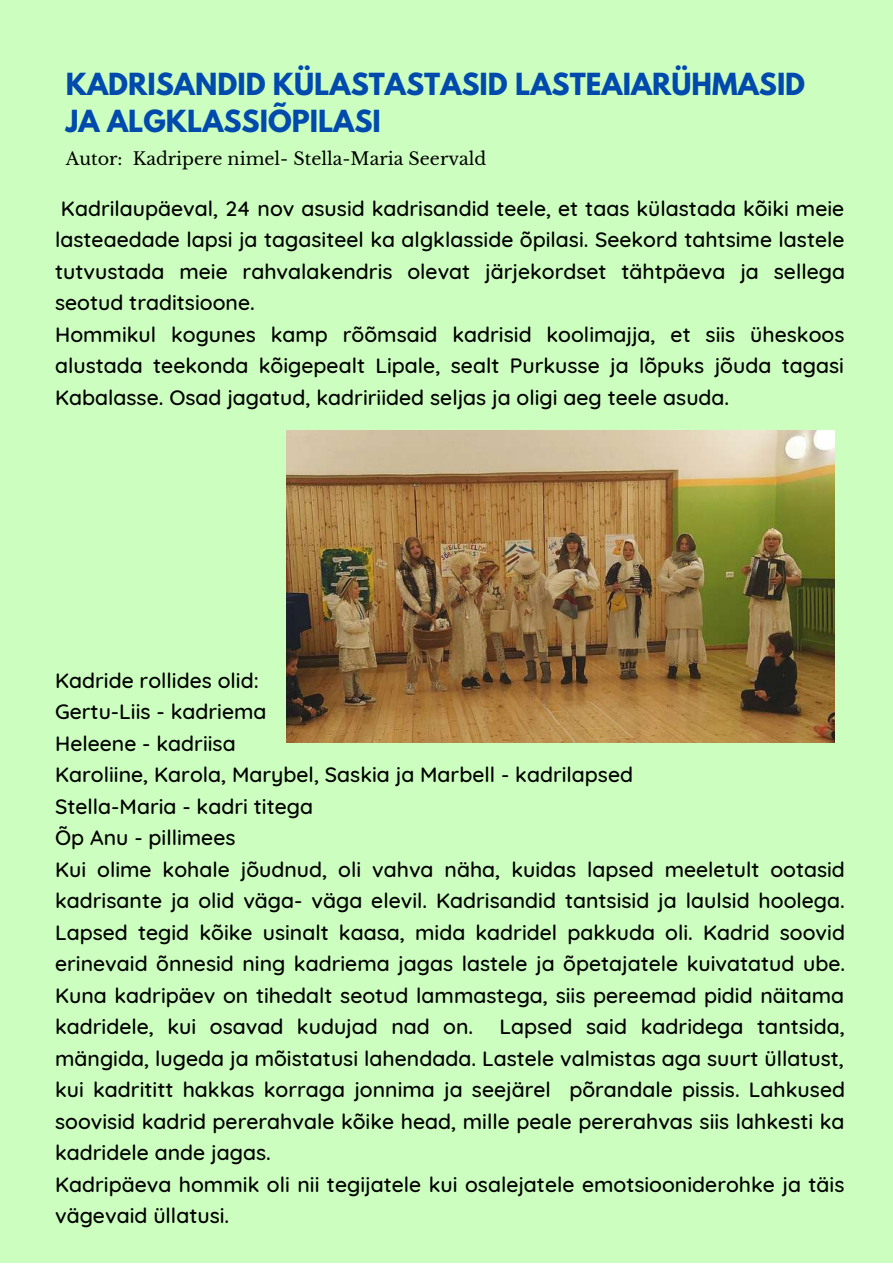
<style>
.page{position:relative;width:893px;height:1264px;background:#fff}
.page>*{position:absolute;margin:0;border:0;box-sizing:border-box;transform-origin:0 0}
.t1{font:700 27px/37px "League Spartan";color:#004aad}
.t2{font:500 21.15px/31.5px "Quicksand";color:#000}
.t3{font:17.55px "Libre Baskerville";color:#000}
</style>
<div class="page">
<div style="left:0;top:0;width:892px;height:1262px;background:#ccffbf"></div>
<img style="left:286px;top:431px;width:548px;height:311px">
<p class="t1" style="left:66px;top:69px;width:740px">KADRISANDID KÜLASTASTASID LASTEAIARÜHMASID<br>JA ALGKLASSIÕPILASI</p>
<p class="t3" style="left:66px;top:148px;width:422px">Autor: Kadripere nimel- Stella-Maria Seervald</p>
<p class="t2" style="left:55px;top:192px;width:791px">Kadrilaupäeval, 24 nov asusid kadrisandid teele, et taas külastada kõiki meie lasteaedade lapsi ja tagasiteel ka algklasside õpilasi. Seekord tahtsime lastele tutvustada meie rahvalakendris olevat järjekordset tähtpäeva ja sellega seotud traditsioone.<br>Hommikul kogunes kamp rõõmsaid kadrisid koolimajja, et siis üheskoos alustada teekonda kõigepealt Lipale, sealt Purkusse ja lõpuks jõuda tagasi Kabalasse. Osad jagatud, kadririided seljas ja oligi aeg teele asuda.</p>
<p class="t2" style="left:55px;top:664px;width:791px">Kadride rollides olid:<br>Gertu-Liis - kadriema<br>Heleene - kadriisa<br>Karoliine, Karola, Marybel, Saskia ja Marbell - kadrilapsed<br>Stella-Maria - kadri titega<br>Õp Anu - pillimees<br>Kui olime kohale jõudnud, oli vahva näha, kuidas lapsed meeletult ootasid kadrisante ja olid väga- väga elevil. Kadrisandid tantsisid ja laulsid hoolega.<br>Lapsed tegid kõike usinalt kaasa, mida kadridel pakkuda oli. Kadrid soovid erinevaid õnnesid ning kadriema jagas lastele ja õpetajatele kuivatatud ube.<br>Kuna kadripäev on tihedalt seotud lammastega, siis pereemad pidid näitama kadridele, kui osavad kudujad nad on. Lapsed said kadridega tantsida, mängida, lugeda ja mõistatusi lahendada. Lastele valmistas aga suurt üllatust, kui kadrititt hakkas korraga jonnima ja seejärel põrandale pissis. Lahkused soovisid kadrid pererahvale kõike head, mille peale pererahvas siis lahkesti ka kadridele ande jagas.<br>Kadripäeva hommik oli nii tegijatele kui osalejatele emotsiooniderohke ja täis vägevaid üllatusi.</p>
</div>
